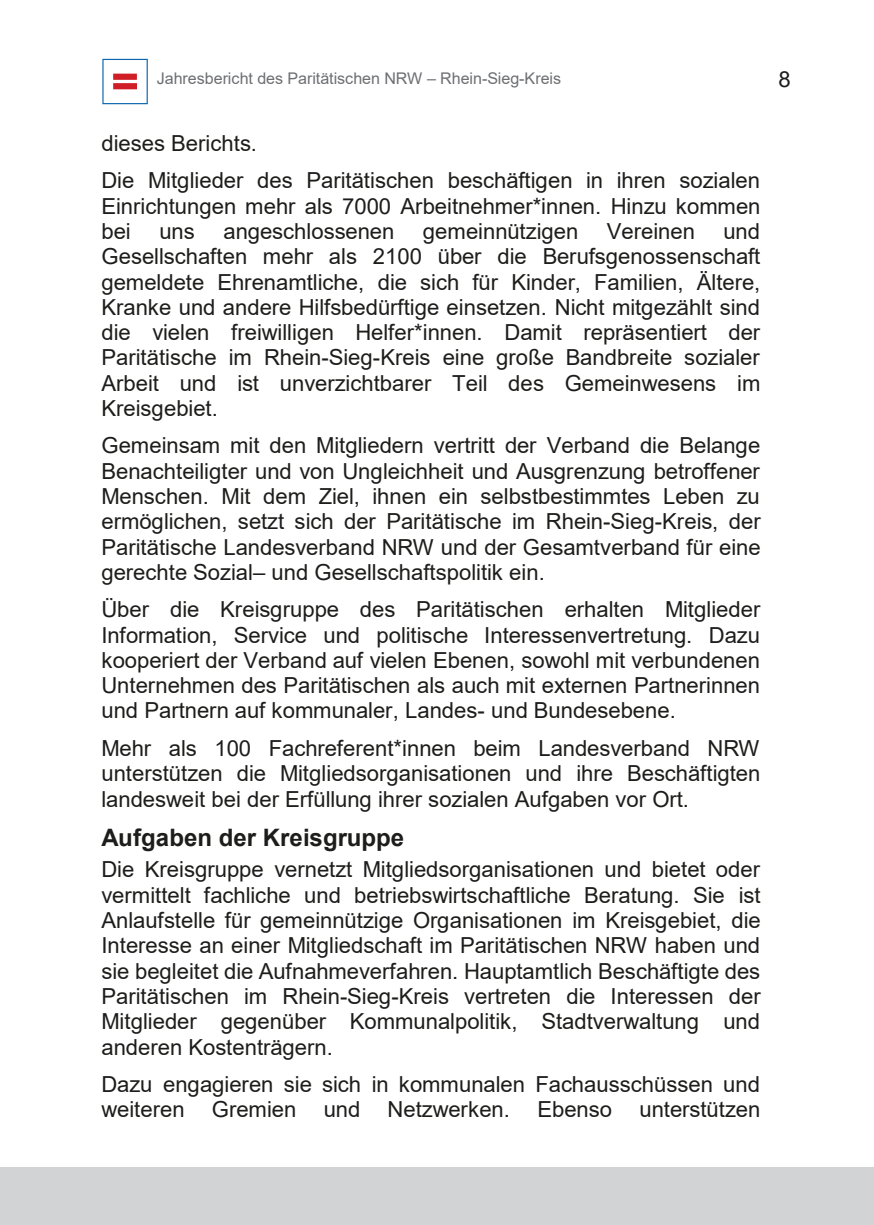
<style>
.page{position:relative;width:874px;height:1225px;background:#fff}
.page>*{position:absolute;margin:0;border:0;box-sizing:border-box;transform-origin:0 0}
.t1{font:700 24px "Arial";color:#1d1d1b}
.t2{font:22px/25.4px "Arial";color:#1d1d1b;text-align:justify}
.t3{font:16px "Arial";letter-spacing:-.005em;color:#6d6f72}
</style>
<div class="page">
<svg style="left:113px;top:74px;width:24px;height:15px"></svg>
<div style="left:102px;top:59px;width:46px;height:45px;border:1px solid #0c67b0"></div>
<div style="left:0;top:1168px;width:873px;height:57px;background:#d1d3d4"></div>
<p class="t3" style="left:157px;top:68px;width:406px">Jahresbericht des Paritätischen NRW – Rhein-Sieg-Kreis</p>
<p class="t2" style="left:778px;top:66px;width:14px">8</p>
<p class="t2" style="left:101px;top:125px;width:659px;line-height:37.2px">dieses Berichts.<br>Die Mitglieder des Paritätischen beschäftigen in ihren sozialen</p>
<p class="t2" style="left:101px;top:193px;width:660px">Einrichtungen mehr als 7000 Arbeitnehmer*innen. Hinzu kommen bei</p>
<p class="t2" style="left:159px;top:218px;width:37px">uns</p>
<p class="t2" style="left:223px;top:218px;width:172px">angeschlossenen</p>
<p class="t2" style="left:422px;top:218px;width:157px">gemeinnützigen</p>
<p class="t2" style="left:606px;top:218px;width:90px">Vereinen</p>
<p class="t2" style="left:101px;top:218px;width:660px;text-indent:621px">und Gesellschaften mehr als 2100 über die Berufsgenossenschaft gemeldete Ehrenamtliche, die sich für Kinder, Familien, Ältere, Kranke und andere Hilfsbedürftige einsetzen. Nicht mitgezählt sind die vielen freiwilligen Helfer*innen. Damit repräsentiert der Paritätische im Rhein-Sieg-Kreis eine große Bandbreite sozialer Arbeit und ist unverzichtbarer Teil des Gemeinwesens im Kreisgebiet.</p>
<p class="t2" style="left:101px;top:433px;width:660px">Gemeinsam mit den Mitgliedern vertritt der Verband die Belange Benachteiligter und von Ungleichheit und Ausgrenzung betroffener Menschen. Mit dem Ziel, ihnen ein selbstbestimmtes Leben zu ermöglichen, setzt sich der Paritätische im Rhein-Sieg-Kreis, der Paritätische Landesverband NRW und der Gesamtverband für eine gerechte Sozial– und Gesellschaftspolitik ein.</p>
<p class="t2" style="left:101px;top:597px;width:660px">Über die Kreisgruppe des Paritätischen erhalten Mitglieder Information, Service und politische Interessenvertretung. Dazu kooperiert der Verband auf vielen Ebenen, sowohl mit verbundenen Unternehmen des Paritätischen als auch mit externen Partnerinnen und Partnern auf kommunaler, Landes- und Bundesebene.</p>
<p class="t2" style="left:101px;top:735px;width:660px">Mehr als 100 Fachreferent*innen beim Landesverband NRW unterstützen die Mitgliedsorganisationen und ihre Beschäftigten landesweit bei der Erfüllung ihrer sozialen Aufgaben vor Ort.</p>
<p class="t1" style="left:101px;top:820px;width:304px">Aufgaben der Kreisgruppe</p>
<p class="t2" style="left:101px;top:857px;width:660px">Die Kreisgruppe vernetzt Mitgliedsorganisationen und bietet oder vermittelt fachliche und betriebswirtschaftliche Beratung. Sie ist Anlaufstelle für gemeinnützige Organisationen im Kreisgebiet, die Interesse an einer Mitgliedschaft im Paritätischen NRW haben und sie begleitet die Aufnahmeverfahren. Hauptamtlich Beschäftigte des Paritätischen im Rhein-Sieg-Kreis vertreten die Interessen der Mitglieder gegenüber Kommunalpolitik, Stadtverwaltung und anderen Kostenträgern.</p>
<p class="t2" style="left:101px;top:1071px;width:660px">Dazu engagieren sie sich in kommunalen Fachausschüssen und weiteren Gremien und Netzwerken. Ebenso unterstützen</p>
</div>
